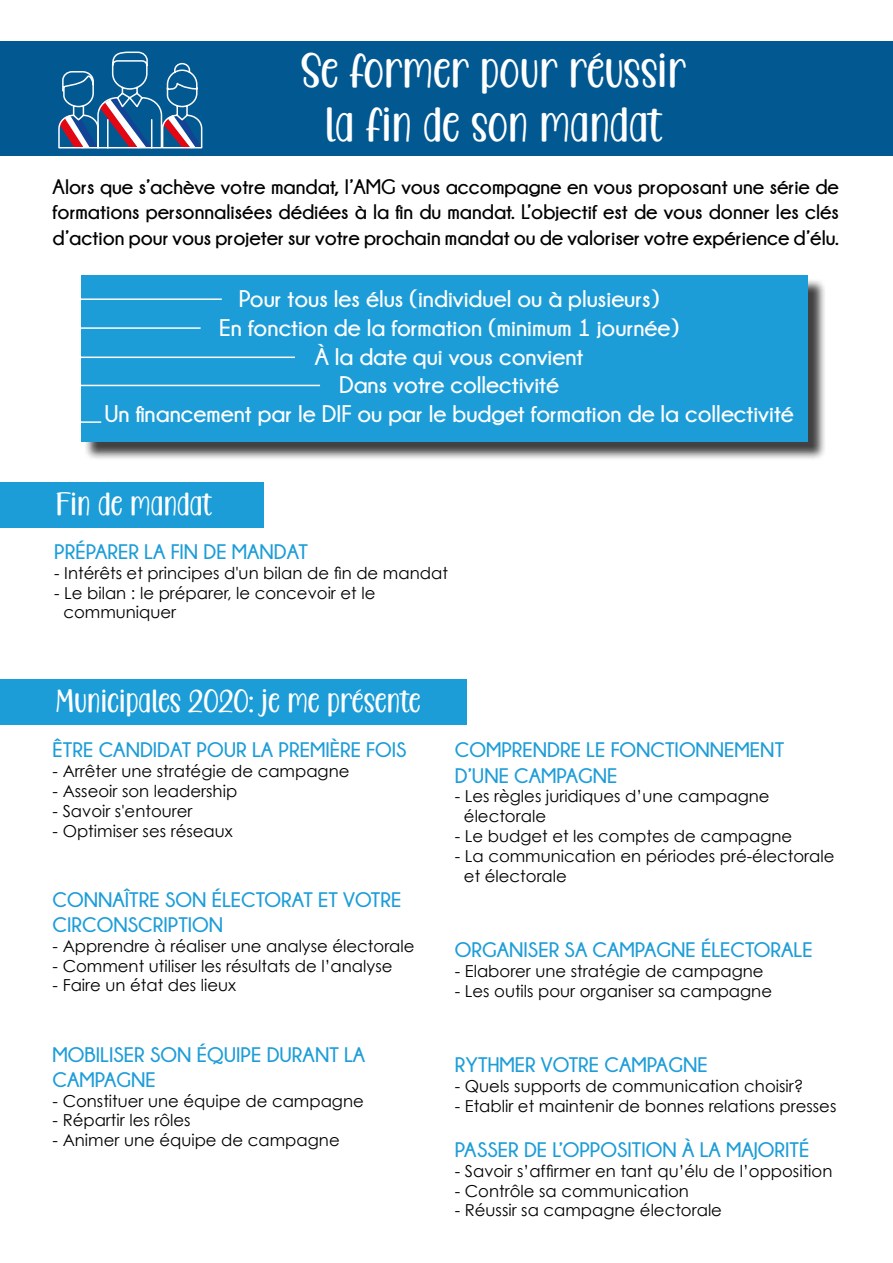
<style>
.page{position:relative;width:893px;height:1263px;background:#fff}
.page>*{position:absolute;margin:0;border:0;box-sizing:border-box;transform-origin:0 0}
.t1{font:45px/54px "Care Around";color:#fff;text-align:center}
.t2{font:30px "Care Around";color:#fff}
.t3{font:700 24px/28.8px "Champagne&Limousines";color:#fff;text-align:center}
.t4{font:700 21px/25.2px "Champagne&Limousines";color:#1d9dd8}
.t5{font:700 21px/25.2px "Champagne&Limousines";color:#000;text-align:justify}
.t6{font:16.5px/19.8px "Century Gothic";color:#000}
</style>
<div class="page">
<div style="left:83px;top:278px;width:743px;height:183px;background:#000;opacity:.75"></div>
<div style="left:81px;top:275px;width:727px;height:167px;background:#1d9dd8"></div>
<div style="left:0;top:41px;width:893px;height:115px;background:#025891"></div>
<svg style="left:58px;top:51px;width:145px;height:98px"></svg>
<hr style="left:75px;top:298px;width:147px;height:2px;background:#fff">
<hr style="left:54px;top:327px;width:147px;height:2px;background:#fff">
<hr style="left:78px;top:357px;width:217px;height:1px;background:#fff">
<hr style="left:75px;top:385px;width:245px;height:1px;background:#fff">
<hr style="left:81px;top:421px;width:20px;height:2px;background:#fff">
<div style="left:0;top:482px;width:264px;height:45px;background:#1d9dd8"></div>
<div style="left:0;top:679px;width:467px;height:46px;background:#1d9dd8"></div>
<h1 class="t1" style="left:301px;top:44px;width:386px">Se former pour réussir la fin de son mandat</h1>
<p class="t5" style="left:53px;top:174px;width:788px">Alors que s’achève votre mandat, l’AMG vous accompagne en vous proposant une série de formations personnalisées dédiées à la fin du mandat. L’objectif est de vous donner les clés d’action pour vous projeter sur votre prochain mandat ou de valoriser votre expérience d’élu.</p>
<h3 class="t3" style="left:104px;top:284px;width:691px">Pour tous les élus (individuel ou à plusieurs)<br>En fonction de la formation (minimum 1 journée)<br>À la date qui vous convient<br>Dans votre collectivité<br>Un financement par le DIF ou par le budget formation de la collectivité</h3>
<h2 class="t2" style="left:56px;top:488px;width:157px">Fin de mandat</h2>
<p class="t4" style="left:54px;top:539px;width:255px">PRÉPARER LA FIN DE MANDAT</p>
<p class="t6" style="left:54px;top:563px;width:395px">- Intérêts et principes d'un bilan de fin de mandat</p>
<p class="t6" style="left:63px;top:582px;width:314px;text-indent:-9px">- Le bilan : le préparer, le concevoir et le communiquer</p>
<h2 class="t2" style="left:56px;top:685px;width:366px">Municipales 2020: je me présente</h2>
<p class="t4" style="left:53px;top:737px;width:355px">ÊTRE CANDIDAT POUR LA PREMIÈRE FOIS</p>
<p class="t6" style="left:53px;top:761px;width:298px">- Arrêter une stratégie de campagne</p>
<p class="t6" style="left:53px;top:781px;width:186px">- Asseoir son leadership</p>
<p class="t6" style="left:53px;top:801px;width:141px">- Savoir s'entourer</p>
<p class="t6" style="left:53px;top:820px;width:182px">- Optimiser ses réseaux</p>
<p class="t4" style="left:53px;top:887px;width:350px">CONNAÎTRE SON ÉLECTORAT ET VOTRE<br>CIRCONSCRIPTION</p>
<p class="t6" style="left:53px;top:936px;width:363px">- Apprendre à réaliser une analyse électorale</p>
<p class="t6" style="left:53px;top:955px;width:341px">- Comment utiliser les résultats de l’analyse</p>
<p class="t6" style="left:53px;top:975px;width:185px">- Faire un état des lieux</p>
<p class="t4" style="left:53px;top:1041px;width:314px">MOBILISER SON ÉQUIPE DURANT LA<br>CAMPAGNE</p>
<p class="t6" style="left:53px;top:1090px;width:313px">- Constituer une équipe de campagne</p>
<p class="t6" style="left:53px;top:1110px;width:139px">- Répartir les rôles</p>
<p class="t6" style="left:53px;top:1130px;width:289px">- Animer une équipe de campagne</p>
<p class="t4" style="left:455px;top:737px;width:331px">COMPRENDRE LE FONCTIONNEMENT<br>D’UNE CAMPAGNE</p>
<p class="t6" style="left:464px;top:786px;width:307px;text-indent:-9px">- Les règles juridiques d’une campagne électorale</p>
<p class="t6" style="left:455px;top:826px;width:339px">- Le budget et les comptes de campagne</p>
<p class="t6" style="left:464px;top:846px;width:372px;text-indent:-9px">- La communication en périodes pré-électorale et électorale</p>
<p class="t4" style="left:455px;top:937px;width:359px">ORGANISER SA CAMPAGNE ÉLECTORALE</p>
<p class="t6" style="left:455px;top:961px;width:310px">- Elaborer une stratégie de campagne</p>
<p class="t6" style="left:455px;top:981px;width:319px">- Les outils pour organiser sa campagne</p>
<p class="t4" style="left:455px;top:1052px;width:254px">RYTHMER VOTRE CAMPAGNE</p>
<p class="t6" style="left:455px;top:1076px;width:350px">- Quels supports de communication choisir?</p>
<p class="t6" style="left:455px;top:1096px;width:383px">- Etablir et maintenir de bonnes relations presses</p>
<p class="t4" style="left:455px;top:1137px;width:356px">PASSER DE L’OPPOSITION À LA MAJORITÉ</p>
<p class="t6" style="left:455px;top:1161px;width:379px">- Savoir s’affirmer en tant qu’élu de l’opposition</p>
<p class="t6" style="left:455px;top:1180px;width:236px">- Contrôle sa communication</p>
<p class="t6" style="left:455px;top:1200px;width:269px">- Réussir sa campagne électorale</p>
</div>
